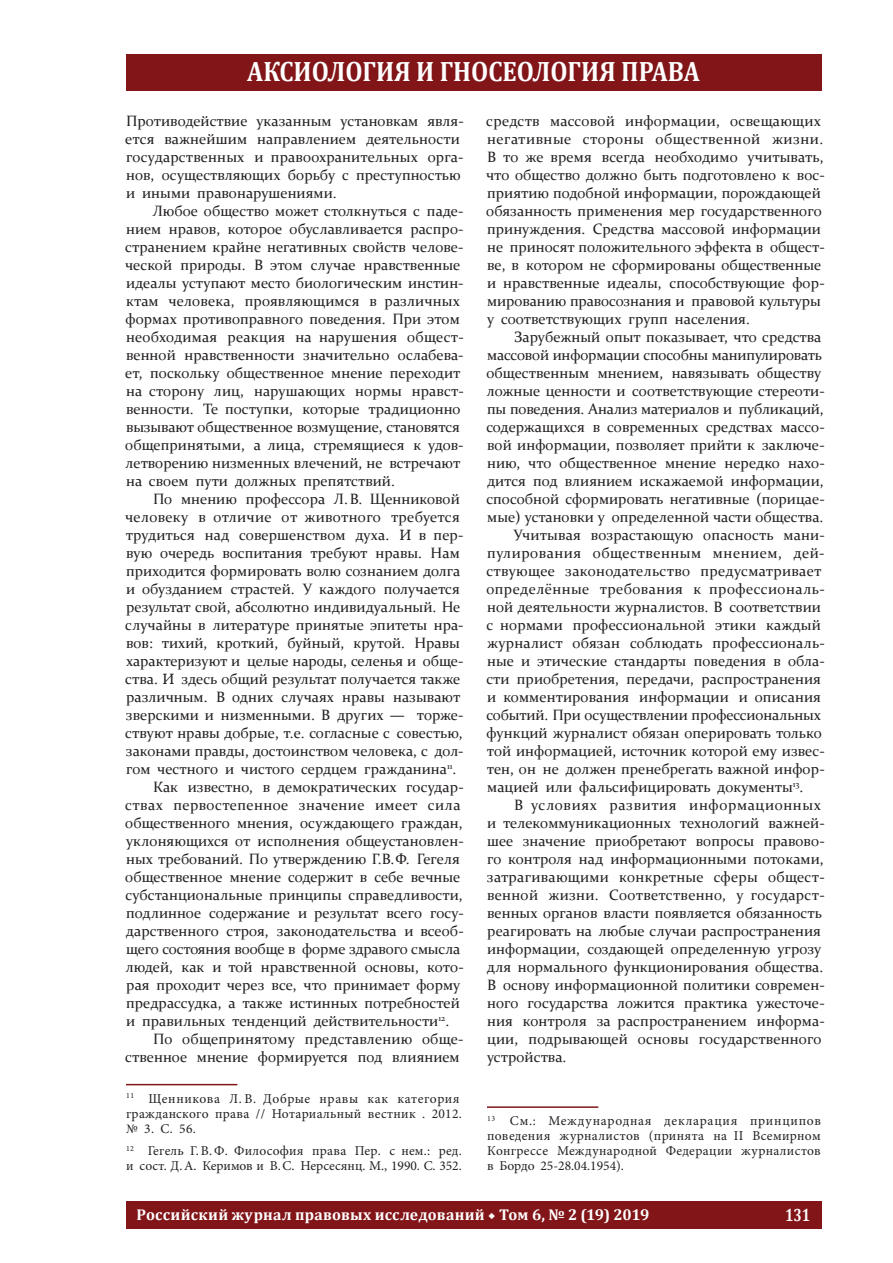
<style>
.page{position:relative;width:893px;height:1263px;background:#fff}
.page>*{position:absolute;margin:0;border:0;box-sizing:border-box;transform-origin:0 0}
.t1{font:700 28.2px "Cambria";color:#fff;scale:.88 1}
.t2{font:700 17.85px "Cambria";color:#fff;scale:.8 1}
.t3{font:700 15.6px "Cambria";letter-spacing:.015em;color:#fff}
.t4{font:15px/18px "Constantia";color:#231f20}
.t5{font:15px "Constantia";letter-spacing:.02em;color:#231f20}
.t6{font:15px "Constantia";letter-spacing:.025em;color:#231f20}
.t7{font:15px "Constantia";letter-spacing:.035em;color:#231f20}
.t8{font:15px "Constantia";letter-spacing:.04em;color:#231f20}
.t9{font:13.5px/15px "Minion Pro";letter-spacing:.02em;color:#231f20}
.s1{font-family:"Minion Pro"}
</style>
<div class="page">
<div style="left:126px;top:54px;width:695px;height:36px;background:#811518"></div>
<div style="left:126px;top:1202px;width:695px;height:27px;background:#811518"></div>
<hr style="left:126px;top:1084px;width:111px;height:1px;background:#811518">
<hr style="left:487px;top:1106px;width:111px;height:2px;background:#811518">
<h1 class="t1" style="left:247px;top:51px;width:516px">АКСИОЛОГИЯ И ГНОСЕОЛОГИЯ ПРАВА</h1>
<p class="t4" style="left:125px;top:111px;width:340px">Противодействие указанным установкам явля&shy;ется важнейшим направлением деятельности государственных и правоохранительных орга&shy;нов, осуществляющих борьбу с преступностью и иными правонарушениями.</p>
<p class="t4" style="left:125px;top:201px;width:340px;text-indent:27px">Любое общество может столкнуться с паде&shy;нием нравов, которое обуславливается распро&shy;странением крайне негативных свойств челове&shy;ческой природы. В этом случае нравственные идеалы уступают место биологическим инстин&shy;ктам человека, проявляющимся в различных формах противоправного поведения. При этом необходимая реакция на нарушения общест&shy;венной нравственности значительно ослабева&shy;ет, поскольку общественное мнение переходит на сторону лиц, нарушающих нормы нравст&shy;венности. Те поступки, которые традиционно вызывают общественное возмущение, становятся общепринятыми, а лица, стремящиеся к удов&shy;летворению низменных влечений, не встречают на своем пути должных препятствий.</p>
<p class="t4" style="left:153px;top:489px;width:308px">По мнению профессора Л.В. Щенниковой</p>
<p class="t5" style="left:125px;top:507px;width:336px">человеку в отличие от животного требуется</p>
<p class="t4" style="left:126px;top:525px;width:339px">трудиться над совершенством духа. И в пер-</p>
<p class="t4" style="left:126px;top:543px;width:335px">вую очередь воспитания требуют нравы. Нам</p>
<p class="t4" style="left:126px;top:561px;width:336px">приходится формировать волю сознанием долга</p>
<p class="t4" style="left:126px;top:579px;width:335px">и обузданием страстей. У каждого получается</p>
<p class="t4" style="left:126px;top:597px;width:336px">результат свой, абсолютно индивидуальный. Не</p>
<p class="t4" style="left:125px;top:615px;width:340px">случайны в литературе принятые эпитеты нра-</p>
<p class="t4" style="left:126px;top:633px;width:335px">вов: тихий, кроткий, буйный, крутой. Нравы</p>
<p class="t4" style="left:126px;top:651px;width:339px">характеризуют и целые народы, селенья и обще-</p>
<p class="t4" style="left:125px;top:669px;width:337px">ства. И здесь общий результат получается также</p>
<p class="t4" style="left:126px;top:687px;width:336px">различным. В одних случаях нравы называют</p>
<p class="t4" style="left:126px;top:705px;width:339px">зверскими и низменными. В других — торже-</p>
<p class="t4" style="left:125px;top:723px;width:339px">ствуют нравы добрые, т.е. согласные с совестью,</p>
<p class="t4" style="left:126px;top:741px;width:339px">законами правды, достоинством человека, с дол-</p>
<p class="t4" style="left:126px;top:759px;width:332px">гом честного и чистого сердцем гражданина<sup>11</sup>.</p>
<p class="t4" style="left:153px;top:777px;width:312px">Как известно, в демократических государ-</p>
<p class="t6" style="left:125px;top:795px;width:337px">ствах первостепенное значение имеет сила</p>
<p class="t4" style="left:125px;top:813px;width:339px">общественного мнения, осуждающего граждан,</p>
<p class="t4" style="left:126px;top:831px;width:339px">уклоняющихся от исполнения общеустановлен-</p>
<p class="t4" style="left:126px;top:849px;width:335px">ных требований. По утверждению Г.В.Ф. Гегеля</p>
<p class="t4" style="left:125px;top:867px;width:337px">общественное мнение содержит в себе вечные</p>
<p class="t4" style="left:125px;top:885px;width:339px">субстанциональные принципы справедливости,</p>
<p class="t4" style="left:126px;top:903px;width:339px">подлинное содержание и результат всего госу-</p>
<p class="t4" style="left:126px;top:921px;width:339px">дарственного строя, законодательства и всеоб-</p>
<p class="t4" style="left:126px;top:939px;width:336px">щего состояния вообще в форме здравого смысла</p>
<p class="t4" style="left:125px;top:957px;width:340px">людей, как и той нравственной основы, кото-</p>
<p class="t4" style="left:126px;top:975px;width:336px">рая проходит через все, что принимает форму</p>
<p class="t4" style="left:126px;top:993px;width:335px">предрассудка, а также истинных потребностей</p>
<p class="t4" style="left:126px;top:1011px;width:325px">и правильных тенденций действительности<sup>12</sup>.</p>
<p class="t4" style="left:153px;top:1029px;width:312px">По общепринятому представлению обще-</p>
<p class="t4" style="left:125px;top:1047px;width:336px">ственное мнение формируется под влиянием</p>
<p class="t9" style="left:126px;top:1091px;width:337px"><sup>11</sup> Щенникова Л. В. Добрые нравы как категория гражданского права // Нотариальный вестник . 2012. № 3. С. 56.</p>
<p class="t9" style="left:126px;top:1143px;width:337px"><sup>12</sup> Гегель Г. В. Ф. Философия права Пер. с нем.: ред. и сост. Д.А. Керимов и В.С. Нерсесянц. М., 1990. С. 352.</p>
<p class="t4" style="left:486px;top:111px;width:340px">средств массовой информации, освещающих негативные стороны общественной жизни.<br>В то же время всегда необходимо учитывать, что общество должно быть подготовлено к вос&shy;приятию подобной информации, порождающей обязанность применения мер государственного принуждения. Средства массовой информации не приносят положительного эффекта в общест&shy;ве, в котором не сформированы общественные и нравственные идеалы, способствующие фор&shy;мированию правосознания и правовой культуры у соответствующих групп населения.</p>
<p class="t4" style="left:514px;top:327px;width:309px">Зарубежный опыт показывает, что средства</p>
<p class="t4" style="left:487px;top:345px;width:336px">массовой информации способны манипулировать</p>
<p class="t4" style="left:486px;top:363px;width:337px">общественным мнением, навязывать обществу</p>
<p class="t4" style="left:486px;top:381px;width:340px">ложные ценности и соответствующие стереоти-</p>
<p class="t4" style="left:487px;top:399px;width:338px">пы поведения. Анализ материалов и публикаций,</p>
<p class="t4" style="left:486px;top:417px;width:340px">содержащихся в современных средствах массо-</p>
<p class="t4" style="left:487px;top:435px;width:339px">вой информации, позволяет прийти к заключе-</p>
<p class="t4" style="left:487px;top:453px;width:339px">нию, что общественное мнение нередко нахо-</p>
<p class="t4" style="left:487px;top:471px;width:338px">дится под влиянием искажаемой информации,</p>
<p class="t4" style="left:486px;top:489px;width:340px">способной сформировать негативные (порицае-</p>
<p class="t4" style="left:487px;top:507px;width:338px">мые) установки у определенной части общества.</p>
<p class="t4" style="left:513px;top:525px;width:313px">Учитывая возрастающую опасность мани-</p>
<p class="t7" style="left:487px;top:543px;width:339px">пулирования общественным мнением, дей-</p>
<p class="t5" style="left:486px;top:561px;width:337px">ствующее законодательство предусматривает</p>
<p class="t6" style="left:486px;top:579px;width:340px">определённые требования к профессиональ-</p>
<p class="t4" style="left:487px;top:597px;width:335px">ной деятельности журналистов. В соответствии</p>
<p class="t4" style="left:486px;top:615px;width:336px">с нормами профессиональной этики каждый</p>
<p class="t4" style="left:487px;top:633px;width:339px">журналист обязан соблюдать профессиональ-</p>
<p class="t4" style="left:487px;top:651px;width:339px">ные и этические стандарты поведения в обла-</p>
<p class="t4" style="left:486px;top:669px;width:336px">сти приобретения, передачи, распространения</p>
<p class="t4" style="left:487px;top:687px;width:335px">и комментирования информации и описания</p>
<p class="t4" style="left:486px;top:705px;width:336px">событий. При осуществлении профессиональных</p>
<p class="t4" style="left:487px;top:723px;width:337px">функций журналист обязан оперировать только</p>
<p class="t4" style="left:487px;top:741px;width:339px">той информацией, источник которой ему извес-</p>
<p class="t4" style="left:487px;top:759px;width:339px">тен, он не должен пренебрегать важной инфор-</p>
<p class="t4" style="left:487px;top:777px;width:318px">мацией или фальсифицировать документы<sup>13</sup>.</p>
<p class="t8" style="left:514px;top:795px;width:309px">В условиях развития информационных</p>
<p class="t4" style="left:487px;top:813px;width:339px">и телекоммуникационных технологий важней-</p>
<p class="t4" style="left:487px;top:831px;width:339px">шее значение приобретают вопросы правово-</p>
<p class="t4" style="left:487px;top:849px;width:338px">го контроля над информационными потоками,</p>
<p class="t4" style="left:487px;top:867px;width:339px">затрагивающими конкретные сферы общест-</p>
<p class="t5" style="left:487px;top:885px;width:339px">венной жизни. Соответственно, у государст-</p>
<p class="t4" style="left:487px;top:903px;width:336px">венных органов власти появляется обязанность</p>
<p class="t4" style="left:487px;top:921px;width:335px">реагировать на любые случаи распространения</p>
<p class="t4" style="left:487px;top:939px;width:336px">информации, создающей определенную угрозу</p>
<p class="t4" style="left:487px;top:957px;width:338px">для нормального функционирования общества.</p>
<p class="t4" style="left:487px;top:975px;width:339px">В основу информационной политики современ-</p>
<p class="t4" style="left:487px;top:993px;width:339px">ного государства ложится практика ужесточе-</p>
<p class="t4" style="left:487px;top:1011px;width:339px">ния контроля за распространением информа-</p>
<p class="t4" style="left:487px;top:1029px;width:336px">ции, подрывающей основы государственного</p>
<p class="t4" style="left:487px;top:1047px;width:81px">устройства.</p>
<p class="t9" style="left:487px;top:1113px;width:335px;text-align:justify"><sup>13</sup> См.: Международная декларация принципов поведения журналистов (принята на II Всемирном Конгрессе Международной Федерации журналистов в Бордо 25-28.04.1954).</p>
<p class="t3" style="left:137px;top:1203px;width:514px">Российский журнал правовых исследований <span class="s1">◆</span> Том 6, № 2 (19) 2019</p>
<p class="t2" style="left:785px;top:1202px;width:33px">131</p>
</div>
